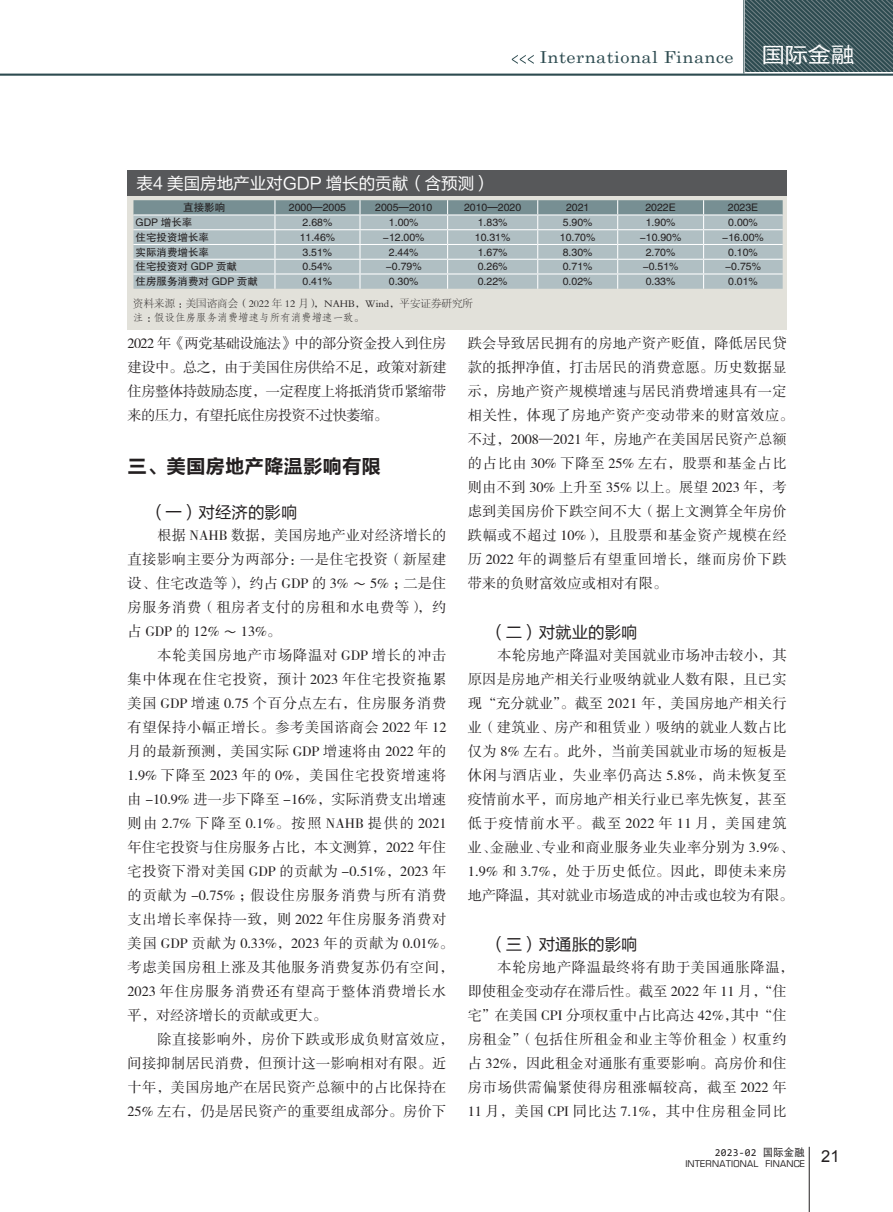
<style>
.page{position:relative;width:893px;height:1212px;background:#fff}
.page>*{position:absolute;margin:0;border:0;box-sizing:border-box;transform-origin:0 0}
.t1{font:21px "FZLTHJW GB1 0";color:#fff;scale:1.1 1}
.t2{font:19.5px "FZLTCHK GBK1 0";color:#231f20}
.t3{font:16.5px "FZLTHK GBK1 0";color:#231f20}
.t4{font:16.5px "FZLTHK GBK1 0";color:#fff}
.t5{font:16.5px "Century Schoolbook";letter-spacing:.025em;color:#2d4b50;scale:1.1 1}
.t6{font:14.25px/24px "FZSSJW GB1 0";letter-spacing:.02em;color:#231f20}
.t7{font:14.25px/24px "FZSSJW GB1 0";letter-spacing:.045em;color:#231f20}
.t8{font:10.5px "FZHTJW GB1 0";color:#231f20}
.t9{font:10.5px "FZSYJW GB1 0";color:#231f20}
.t10{font:10.5px "FZFSJW GB1 0";color:#231f20}
.t11{font:10.5px "Consolas";letter-spacing:.025em;color:#231f20}
.t12{font:9px "Eurostile";letter-spacing:.025em;color:#231f20}
.s1{font-family:"ST Zhongsong"}
.s2{font-family:"DFP Hei W5 GB"}
</style>
<div class="page">
<svg style="left:746px;top:0;width:147px;height:72px;background:#425c60"></svg>
<svg style="left:512px;top:55px;width:22px;height:9px"></svg>
<hr style="left:0;top:74px;width:893px;height:2px;background:#2d4b50">
<hr style="left:743px;top:0;width:1px;height:73px;background:#2d4b50">
<hr style="left:809px;top:1147px;width:1px;height:65px;background:#231f20">
<div style="left:128px;top:183px;width:659px;height:147px;background:#e2e1da"></div>
<div style="left:128px;top:170px;width:659px;height:26px;background:#57585a"></div>
<svg style="left:133px;top:200px;width:650px;height:89px;background:#acbcbf"></svg>
<p class="t5" style="left:540px;top:43px;width:178px">International Finance</p>
<h1 class="t1" style="left:762px;top:44px;width:85px">国际金融</h1>
<p class="t4" style="left:137px;top:174px;width:356px">表4 美国房地产业对GDP 增长的贡献（含预测）</p>
<p class="t8" style="left:183px;top:202px;width:44px">直接影响</p>
<p class="t8" style="left:289px;top:202px;width:59px">2000—2005</p>
<p class="t8" style="left:375px;top:202px;width:59px">2005—2010</p>
<p class="t8" style="left:464px;top:202px;width:59px">2010—2020</p>
<p class="t8" style="left:566px;top:202px;width:25px">2021</p>
<p class="t8" style="left:645px;top:202px;width:32px">2022E</p>
<p class="t8" style="left:728px;top:202px;width:32px">2023E</p>
<p class="t8" style="left:136px;top:217px;width:58px">GDP 增长率</p>
<p class="t8" style="left:303px;top:217px;width:31px">2.68%</p>
<p class="t8" style="left:389px;top:217px;width:31px">1.00%</p>
<p class="t8" style="left:478px;top:217px;width:31px">1.83%</p>
<p class="t8" style="left:563px;top:217px;width:31px">5.90%</p>
<p class="t8" style="left:646px;top:217px;width:31px">1.90%</p>
<p class="t8" style="left:728px;top:217px;width:31px">0.00%</p>
<p class="t8" style="left:136px;top:231px;width:75px">住宅投资增长率</p>
<p class="t8" style="left:300px;top:231px;width:37px">11.46%</p>
<p class="t8" style="left:383px;top:231px;width:43px">-12.00%</p>
<p class="t8" style="left:475px;top:231px;width:37px">10.31%</p>
<p class="t8" style="left:560px;top:231px;width:37px">10.70%</p>
<p class="t8" style="left:640px;top:231px;width:43px">-10.90%</p>
<p class="t8" style="left:722px;top:231px;width:43px">-16.00%</p>
<p class="t8" style="left:136px;top:246px;width:75px">实际消费增长率</p>
<p class="t8" style="left:303px;top:246px;width:31px">3.51%</p>
<p class="t8" style="left:389px;top:246px;width:31px">2.44%</p>
<p class="t8" style="left:478px;top:246px;width:31px">1.67%</p>
<p class="t8" style="left:563px;top:246px;width:31px">8.30%</p>
<p class="t8" style="left:646px;top:246px;width:31px">2.70%</p>
<p class="t8" style="left:728px;top:246px;width:31px">0.10%</p>
<p class="t8" style="left:136px;top:261px;width:103px">住宅投资对 GDP 贡献</p>
<p class="t8" style="left:303px;top:261px;width:31px">0.54%</p>
<p class="t8" style="left:386px;top:261px;width:37px">-0.79%</p>
<p class="t8" style="left:478px;top:261px;width:31px">0.26%</p>
<p class="t8" style="left:563px;top:261px;width:31px">0.71%</p>
<p class="t8" style="left:643px;top:261px;width:37px">-0.51%</p>
<p class="t8" style="left:725px;top:261px;width:37px">-0.75%</p>
<p class="t8" style="left:136px;top:276px;width:124px">住房服务消费对 GDP 贡献</p>
<p class="t8" style="left:303px;top:276px;width:31px">0.41%</p>
<p class="t8" style="left:389px;top:276px;width:31px">0.30%</p>
<p class="t8" style="left:478px;top:276px;width:31px">0.22%</p>
<p class="t8" style="left:563px;top:276px;width:31px">0.02%</p>
<p class="t8" style="left:646px;top:276px;width:31px">0.33%</p>
<p class="t8" style="left:728px;top:276px;width:31px">0.01%</p>
<p class="t9" style="left:133px;top:298px;width:341px">资料来源：美国谘商会（2022 年 12 月），NAHB，Wind，平安证券研究所</p>
<p class="t10" style="left:133px;top:311px;width:232px">注：假设住房服务消费增速与所有消费增速一致。</p>
<p class="t6" style="left:128px;top:332px;width:321px;text-align:justify">2022 年《两党基础设施法》中的部分资金投入到住房建设中。总之，由于美国住房供给不足，政策对新建住房整体持鼓励态度，一定程度上将抵消货币紧缩带来的压力，有望托底住房投资不过快萎缩。</p>
<h2 class="t2" style="left:128px;top:455px;width:255px">三、美国房地产降温影响有限</h2>
<p class="t3" style="left:149px;top:503px;width:150px">（一）对经济的影响</p>
<p class="t6" style="left:128px;top:524px;width:320px;text-align:justify;text-indent:30px">根据 NAHB 数据，美国房地产业对经济增长的直接影响主要分为两部分：一是住宅投资（新屋建设、住宅改造等），约占 GDP 的 3% <span class="s1">～</span> 5% ；二是住房服务消费（租房者支付的房租和水电费等），约占 GDP 的 12% <span class="s1">～</span> 13%。</p>
<p class="t7" style="left:128px;top:644px;width:328px;text-indent:30px">本轮美国房地产市场降温对 GDP 增长的冲击集中体现在住宅投资，预计 2023 年住宅投资拖累美国 GDP 增速 0.75 个百分点左右，住房服务消费有望保持小幅正增长。参考美国谘商会 2022 年 12月的最新预测，美国实际 GDP 增速将由 2022 年的<br>1.9% 下降至 2023 年的 0%，美国住宅投资增速将由 -10.9% 进一步下降至 -16%，实际消费支出增速则由 2.7% 下降至 0.1%。按照 NAHB 提供的 2021年住宅投资与住房服务占比，本文测算，2022 年住宅投资下滑对美国 GDP 的贡献为 -0.51%，2023 年的贡献为 -0.75% ；假设住房服务消费与所有消费支出增长率保持一致，则 2022 年住房服务消费对美国 GDP 贡献为 0.33%，2023 年的贡献为 0.01%。考虑美国房租上涨及其他服务消费复苏仍有空间，<br>2023 年住房服务消费还有望高于整体消费增长水平，对经济增长的贡献或更大。</p>
<p class="t6" style="left:128px;top:1028px;width:328px;text-indent:30px">除直接影响外，房价下跌或形成负财富效应，间接抑制居民消费，但预计这一影响相对有限。近十年，美国房地产在居民资产总额中的占比保持在<br>25% 左右，仍是居民资产的重要组成部分。房价下</p>
<p class="t6" style="left:468px;top:332px;width:327px">跌会导致居民拥有的房地产资产贬值，降低居民贷款的抵押净值，打击居民的消费意愿。历史数据显示，房地产资产规模增速与居民消费增速具有一定相关性，体现了房地产资产变动带来的财富效应。不过，2008—2021 年，房地产在美国居民资产总额的占比由 30% 下降至 25% 左右，股票和基金占比则由不到 30% 上升至 35% 以上。展望 2023 年，考虑到美国房价下跌空间不大（据上文测算全年房价跌幅或不超过 10%），且股票和基金资产规模在经历 2022 年的调整后有望重回增长，继而房价下跌带来的负财富效应或相对有限。</p>
<p class="t3" style="left:489px;top:623px;width:150px">（二）对就业的影响</p>
<p class="t6" style="left:468px;top:644px;width:328px;text-indent:30px">本轮房地产降温对美国就业市场冲击较小，其原因是房地产相关行业吸纳就业人数有限，且已实现“充分就业”。截至 2021 年，美国房地产相关行业（建筑业、房产和租赁业）吸纳的就业人数占比仅为 8% 左右。此外，当前美国就业市场的短板是休闲与酒店业，失业率仍高达 5.8%，尚未恢复至疫情前水平，而房地产相关行业已率先恢复，甚至低于疫情前水平。截至 2022 年 11 月，美国建筑业、金融业、专业和商业服务业失业率分别为 3.9%、<br>1.9% 和 3.7%，处于历史低位。因此，即使未来房地产降温，其对就业市场造成的冲击或也较为有限。</p>
<p class="t3" style="left:489px;top:935px;width:150px">（三）对通胀的影响</p>
<p class="t7" style="left:468px;top:956px;width:328px;text-indent:30px">本轮房地产降温最终将有助于美国通胀降温，即使租金变动存在滞后性。截至 2022 年 11 月，“住宅”在美国 CPI 分项权重中占比高达 42%，其中“住房租金”（包括住所租金和业主等价租金）权重约占 32%，因此租金对通胀有重要影响。高房价和住房市场供需偏紧使得房租涨幅较高，截至 2022 年<br>11 月，美国 CPI 同比达 7.1%，其中住房租金同比</p>
<p class="t11" style="left:715px;top:1145px;width:92px">2023-02 <span class="s2">国际金融</span></p>
<p class="t12" style="left:685px;top:1158px;width:156px">INTERNATIONAL FINANCE <sup>21</sup></p>
</div>
